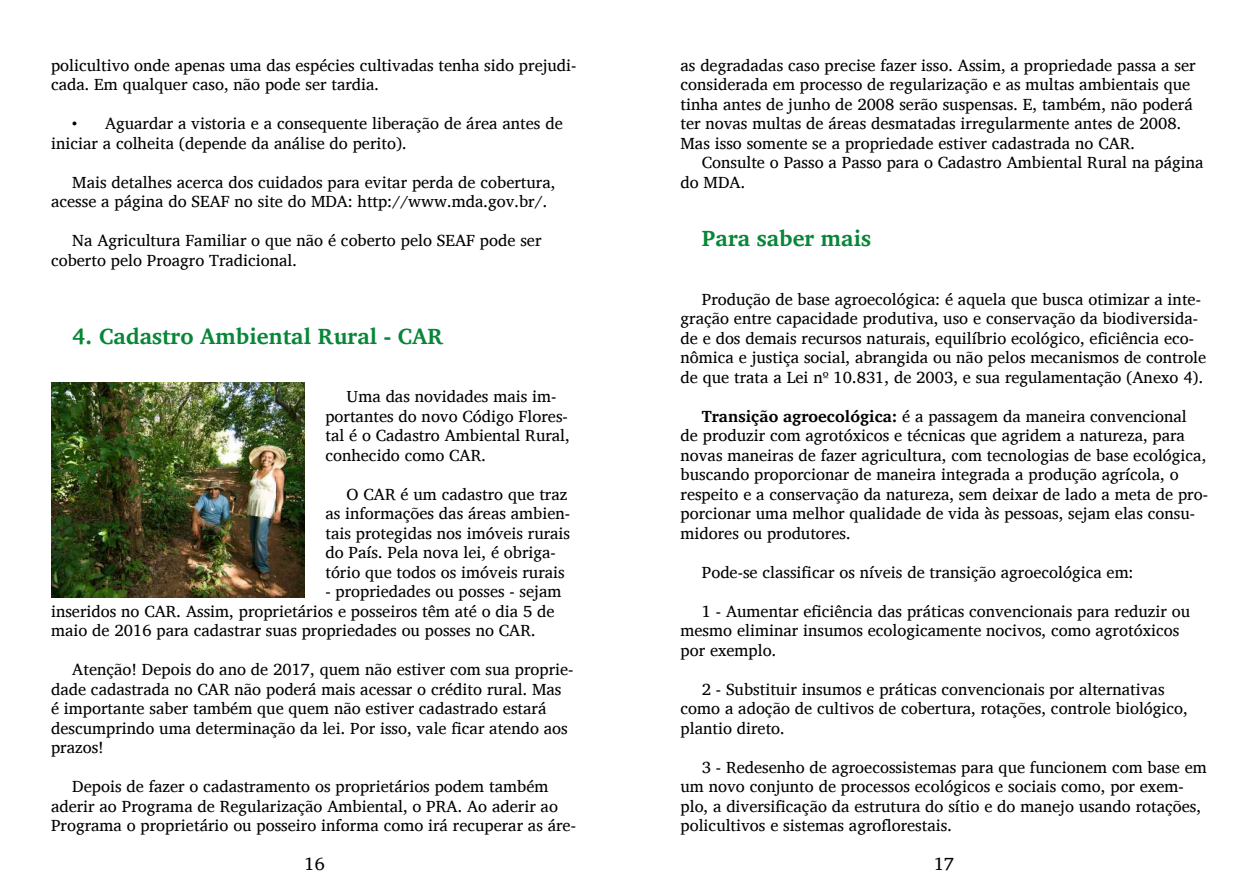
<style>
.page{position:relative;width:1259px;height:893px;background:#fff}
.page>*{position:absolute;margin:0;border:0;box-sizing:border-box;transform-origin:0 0}
.t1{font:700 22.5px "Charis SIL";color:#078638}
.t2{font:18px "Charis SIL";color:#000}
.t3{font:16.5px/19.5px "Charis SIL";color:#000}
.s1{font-weight:700}
</style>
<div class="page">
<img style="left:51px;top:383px;width:253px;height:214px">
<p class="t3" style="left:51px;top:55px;width:527px">policultivo onde apenas uma das espécies cultivadas tenha sido prejudi&shy;cada. Em qualquer caso, não pode ser tardia.</p>
<p class="t3" style="left:51px;top:114px;width:513px;text-indent:21px">• Aguardar a vistoria e a consequente liberação de área antes de iniciar a colheita (depende da análise do perito).</p>
<p class="t3" style="left:51px;top:172px;width:506px;text-indent:21px">Mais detalhes acerca dos cuidados para evitar perda de cobertura, acesse a página do SEAF no site do MDA: http://www.mda.gov.br/.</p>
<p class="t3" style="left:51px;top:231px;width:492px;text-indent:21px">Na Agricultura Familiar o que não é coberto pelo SEAF pode ser coberto pelo Proagro Tradicional.</p>
<h1 class="t1" style="left:72px;top:323px;width:373px">4. Cadastro Ambiental Rural - CAR</h1>
<p class="t3" style="left:325px;top:387px;width:246px;text-indent:21px">Uma das novidades mais im&shy;portantes do novo Código Flores&shy;tal é o Cadastro Ambiental Rural, conhecido como CAR.</p>
<p class="t3" style="left:325px;top:484px;width:246px;text-indent:21px">O CAR é um cadastro que traz as informações das áreas ambien&shy;tais protegidas nos imóveis rurais do País. Pela nova lei, é obriga&shy;tório que todos os imóveis rurais</p>
<p class="t3" style="left:325px;top:582px;width:238px">- propriedades ou posses - sejam</p>
<p class="t3" style="left:51px;top:601px;width:505px">inseridos no CAR. Assim, proprietários e posseiros têm até o dia 5 de maio de 2016 para cadastrar suas propriedades ou posses no CAR.</p>
<p class="t3" style="left:51px;top:660px;width:524px;text-indent:21px">Atenção! Depois do ano de 2017, quem não estiver com sua proprie&shy;dade cadastrada no CAR não poderá mais acessar o crédito rural. Mas é importante saber também que quem não estiver cadastrado estará descumprindo uma determinação da lei. Por isso, vale ficar atendo aos prazos!</p>
<p class="t3" style="left:51px;top:777px;width:526px;text-indent:21px">Depois de fazer o cadastramento os proprietários podem também aderir ao Programa de Regularização Ambiental, o PRA. Ao aderir ao<br>Programa o proprietário ou posseiro informa como irá recuperar as áre-</p>
<p class="t2" style="left:305px;top:853px;width:22px">16</p>
<p class="t3" style="left:680px;top:55px;width:516px">as degradadas caso precise fazer isso. Assim, a propriedade passa a ser considerada em processo de regularização e as multas ambientais que tinha antes de junho de 2008 serão suspensas. E, também, não poderá ter novas multas de áreas desmatadas irregularmente antes de 2008.<br>Mas isso somente se a propriedade estiver cadastrada no CAR.</p>
<p class="t3" style="left:680px;top:153px;width:524px;text-indent:21px">Consulte o Passo a Passo para o Cadastro Ambiental Rural na página do MDA.</p>
<h1 class="t1" style="left:702px;top:225px;width:171px">Para saber mais</h1>
<p class="t3" style="left:680px;top:289px;width:527px;text-indent:21px">Produção de base agroecológica: é aquela que busca otimizar a inte&shy;gração entre capacidade produtiva, uso e conservação da biodiversida&shy;de e dos demais recursos naturais, equilíbrio ecológico, eficiência eco&shy;nômica e justiça social, abrangida ou não pelos mecanismos de controle de que trata a Lei nº 10.831, de 2003, e sua regulamentação (Anexo 4).</p>
<p class="t3" style="left:680px;top:406px;width:529px;text-indent:21px"><span class="s1">Transição agroecológica:</span> é a passagem da maneira convencional de produzir com agrotóxicos e técnicas que agridem a natureza, para novas maneiras de fazer agricultura, com tecnologias de base ecológica, buscando proporcionar de maneira integrada a produção agrícola, o respeito e a conservação da natureza, sem deixar de lado a meta de pro&shy;porcionar uma melhor qualidade de vida às pessoas, sejam elas consu&shy;midores ou produtores.</p>
<p class="t3" style="left:702px;top:562px;width:433px">Pode-se classificar os níveis de transição agroecológica em:</p>
<p class="t3" style="left:680px;top:601px;width:511px;text-indent:21px">1 - Aumentar eficiência das práticas convencionais para reduzir ou mesmo eliminar insumos ecologicamente nocivos, como agrotóxicos por exemplo.</p>
<p class="t3" style="left:680px;top:679px;width:509px;text-indent:21px">2 - Substituir insumos e práticas convencionais por alternativas como a adoção de cultivos de cobertura, rotações, controle biológico, plantio direto.</p>
<p class="t3" style="left:680px;top:757px;width:528px;text-indent:21px">3 - Redesenho de agroecossistemas para que funcionem com base em um novo conjunto de processos ecológicos e sociais como, por exem&shy;plo, a diversificação da estrutura do sítio e do manejo usando rotações, policultivos e sistemas agroflorestais.</p>
<p class="t2" style="left:934px;top:853px;width:22px">17</p>
</div>
